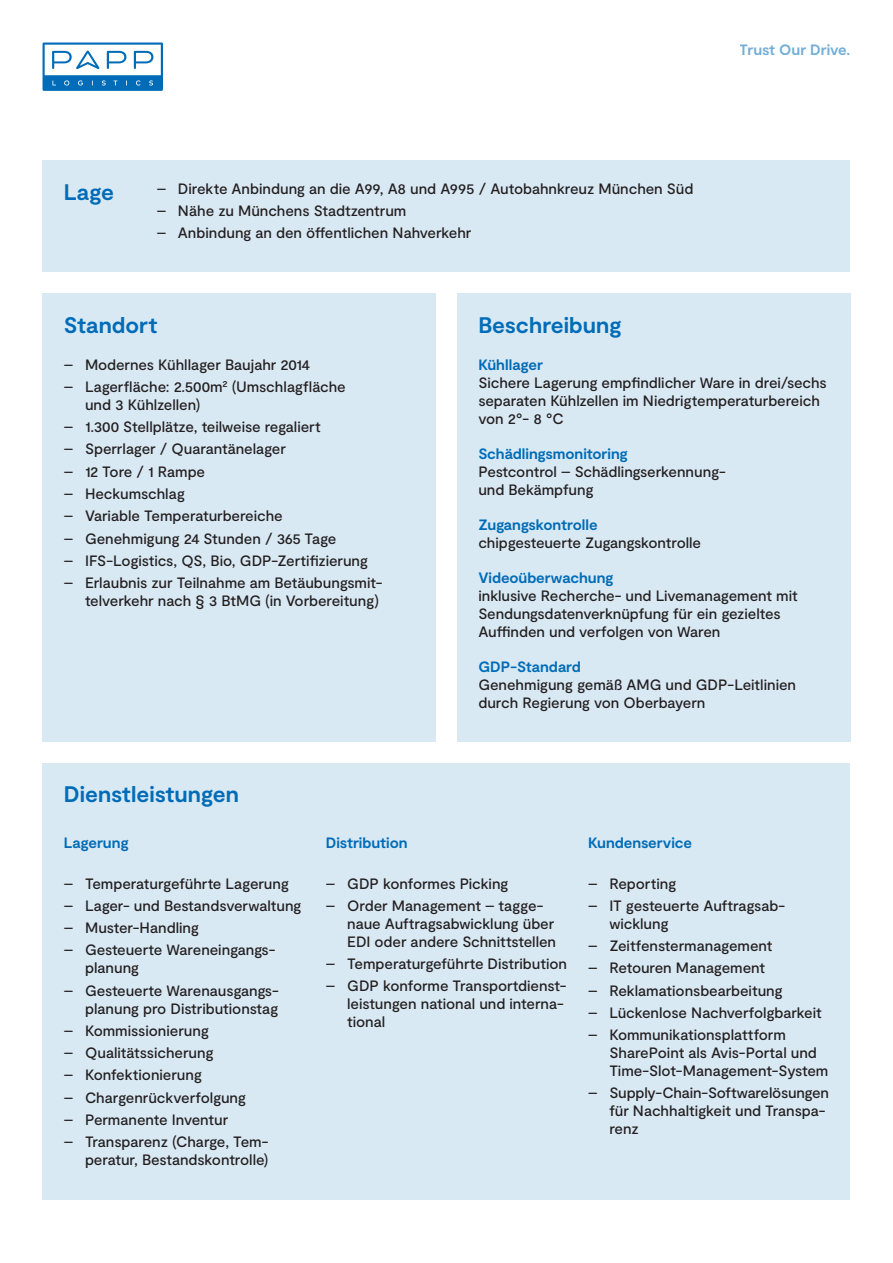
<style>
.page{position:relative;width:893px;height:1263px;background:#fff}
.page>*{position:absolute;margin:0;border:0;box-sizing:border-box;transform-origin:0 0}
.Highlight{font:700 22.5px "Moderat";color:#006cb7}
.Aufzählung{font:500 15px/18px "Moderat";letter-spacing:-.005em;color:#231f20}
.Aufzählung-2{font:700 15px "Moderat";letter-spacing:-.005em;color:#006cb7}
.s1{font-weight:700;color:#006cb7}
</style>
<div class="page">
<div style="left:43px;top:160px;width:807px;height:112px;background:#d9e9f4"></div>
<div style="left:43px;top:293px;width:393px;height:449px;background:#d9e9f4"></div>
<div style="left:457px;top:293px;width:393px;height:449px;background:#d9e9f4"></div>
<div style="left:43px;top:763px;width:807px;height:436px;background:#d9e9f4"></div>
<svg style="left:43px;top:43px;width:120px;height:48px"></svg>
<p class="Aufzählung-2" style="left:740px;top:41px;width:112px">Trust Our Drive.</p>
<p class="Highlight" style="left:64px;top:179px;width:52px">Lage</p>
<p class="Aufzählung" style="left:157px;top:180px;width:538px">– Direkte Anbindung an die A99, A8 und A995 / Autobahnkreuz München Süd</p>
<p class="Aufzählung" style="left:157px;top:202px;width:251px">– Nähe zu Münchens Stadtzentrum</p>
<p class="Aufzählung" style="left:157px;top:224px;width:316px">– Anbindung an den öffentlichen Nahverkehr</p>
<p class="Highlight" style="left:64px;top:312px;width:95px">Standort</p>
<p class="Aufzählung" style="left:64px;top:356px;width:248px">– Modernes Kühllager Baujahr 2014</p>
<p class="Aufzählung" style="left:85px;top:378px;width:262px;text-indent:-21px">– Lagerfläche: 2.500m² (Umschlagfläche und 3 Kühlzellen)</p>
<p class="Aufzählung" style="left:64px;top:418px;width:258px">– 1.300 Stellplätze, teilweise regaliert</p>
<p class="Aufzählung" style="left:64px;top:441px;width:224px">– Sperrlager / Quarantänelager</p>
<p class="Aufzählung" style="left:64px;top:463px;width:143px">– 12 Tore / 1 Rampe</p>
<p class="Aufzählung" style="left:64px;top:485px;width:123px">– Heckumschlag</p>
<p class="Aufzählung" style="left:64px;top:508px;width:220px">– Variable Temperaturbereiche</p>
<p class="Aufzählung" style="left:64px;top:530px;width:274px">– Genehmigung 24 Stunden / 365 Tage</p>
<p class="Aufzählung" style="left:64px;top:552px;width:306px">– IFS-Logistics, QS, Bio, GDP-Zertifizierung</p>
<p class="Aufzählung" style="left:64px;top:574px;width:320px;text-align:right">– Erlaubnis zur Teilnahme am Betäubungsmit&shy;telverkehr nach § 3 BtMG (in Vorbereitung)</p>
<p class="Highlight" style="left:478px;top:312px;width:145px">Beschreibung</p>
<p class="Aufzählung" style="left:478px;top:356px;width:350px"><span class="s1">Kühllager<br></span>Sichere Lagerung empfindlicher Ware in drei/sechs separaten Kühlzellen im Niedrigtemperaturbereich von 2°- 8 °C</p>
<p class="Aufzählung" style="left:478px;top:445px;width:249px"><span class="s1">Schädlingsmonitoring<br></span>Pestcontrol – Schädlingserkennung&shy;und Bekämpfung</p>
<p class="Aufzählung" style="left:478px;top:516px;width:224px"><span class="s1">Zugangskontrolle </span>chipgesteuerte Zugangskontrolle</p>
<p class="Aufzählung" style="left:478px;top:569px;width:321px"><span class="s1">Videoüberwachung<br></span>inklusive Recherche- und Livemanagement mit Sendungsdatenverknüpfung für ein gezieltes Auffinden und verfolgen von Waren</p>
<p class="Aufzählung" style="left:478px;top:658px;width:319px"><span class="s1">GDP-Standard<br></span>Genehmigung gemäß AMG und GDP-Leitlinien durch Regierung von Oberbayern</p>
<p class="Highlight" style="left:64px;top:781px;width:177px">Dienstleistungen</p>
<p class="Aufzählung-2" style="left:64px;top:834px;width:66px">Lagerung</p>
<p class="Aufzählung" style="left:64px;top:875px;width:227px">– Temperaturgeführte Lagerung</p>
<p class="Aufzählung" style="left:64px;top:897px;width:239px">– Lager- und Bestandsverwaltung</p>
<p class="Aufzählung" style="left:64px;top:919px;width:137px">– Muster-Handling</p>
<p class="Aufzählung" style="left:85px;top:942px;width:192px;text-indent:-21px">– Gesteuerte Wareneingangs&shy;planung</p>
<p class="Aufzählung" style="left:64px;top:982px;width:217px;text-align:right">– Gesteuerte Warenausgangs&shy;planung pro Distributionstag</p>
<p class="Aufzählung" style="left:64px;top:1022px;width:147px">– Kommissionierung</p>
<p class="Aufzählung" style="left:64px;top:1044px;width:151px">– Qualitätssicherung</p>
<p class="Aufzählung" style="left:64px;top:1067px;width:140px">– Konfektionierung</p>
<p class="Aufzählung" style="left:64px;top:1089px;width:184px">– Chargenrückverfolgung</p>
<p class="Aufzählung" style="left:64px;top:1111px;width:166px">– Permanente Inventur</p>
<p class="Aufzählung" style="left:64px;top:1133px;width:206px;text-align:right">– Transparenz (Charge, Tem&shy;peratur, Bestandskontrolle)</p>
<p class="Aufzählung-2" style="left:326px;top:834px;width:83px">Distribution</p>
<p class="Aufzählung" style="left:326px;top:875px;width:184px">– GDP konformes Picking</p>
<p class="Aufzählung" style="left:347px;top:897px;width:210px;text-indent:-21px">– Order Management – tagge&shy;naue Auftragsabwicklung über<br>EDI oder andere Schnittstellen</p>
<p class="Aufzählung" style="left:326px;top:955px;width:243px">– Temperaturgeführte Distribution</p>
<p class="Aufzählung" style="left:347px;top:978px;width:221px;text-indent:-21px">– GDP konforme Transportdienst&shy;leistungen national und interna&shy;tional</p>
<p class="Aufzählung-2" style="left:588px;top:834px;width:105px">Kundenservice</p>
<p class="Aufzählung" style="left:588px;top:875px;width:90px">– Reporting</p>
<p class="Aufzählung" style="left:609px;top:897px;width:177px;text-indent:-21px">– IT gesteuerte Auftragsab&shy;wicklung</p>
<p class="Aufzählung" style="left:588px;top:937px;width:186px">– Zeitfenstermanagement</p>
<p class="Aufzählung" style="left:588px;top:960px;width:179px">– Retouren Management</p>
<p class="Aufzählung" style="left:588px;top:982px;width:196px">– Reklamationsbearbeitung</p>
<p class="Aufzählung" style="left:588px;top:1004px;width:235px">– Lückenlose Nachverfolgbarkeit</p>
<p class="Aufzählung" style="left:609px;top:1026px;width:221px;text-indent:-21px">– Kommunikationsplattform<br>SharePoint als Avis-Portal und<br>Time-Slot-Management-System</p>
<p class="Aufzählung" style="left:609px;top:1085px;width:221px;text-indent:-21px">– Supply-Chain-Softwarelösungen für Nachhaltigkeit und Transpa&shy;renz</p>
</div>
